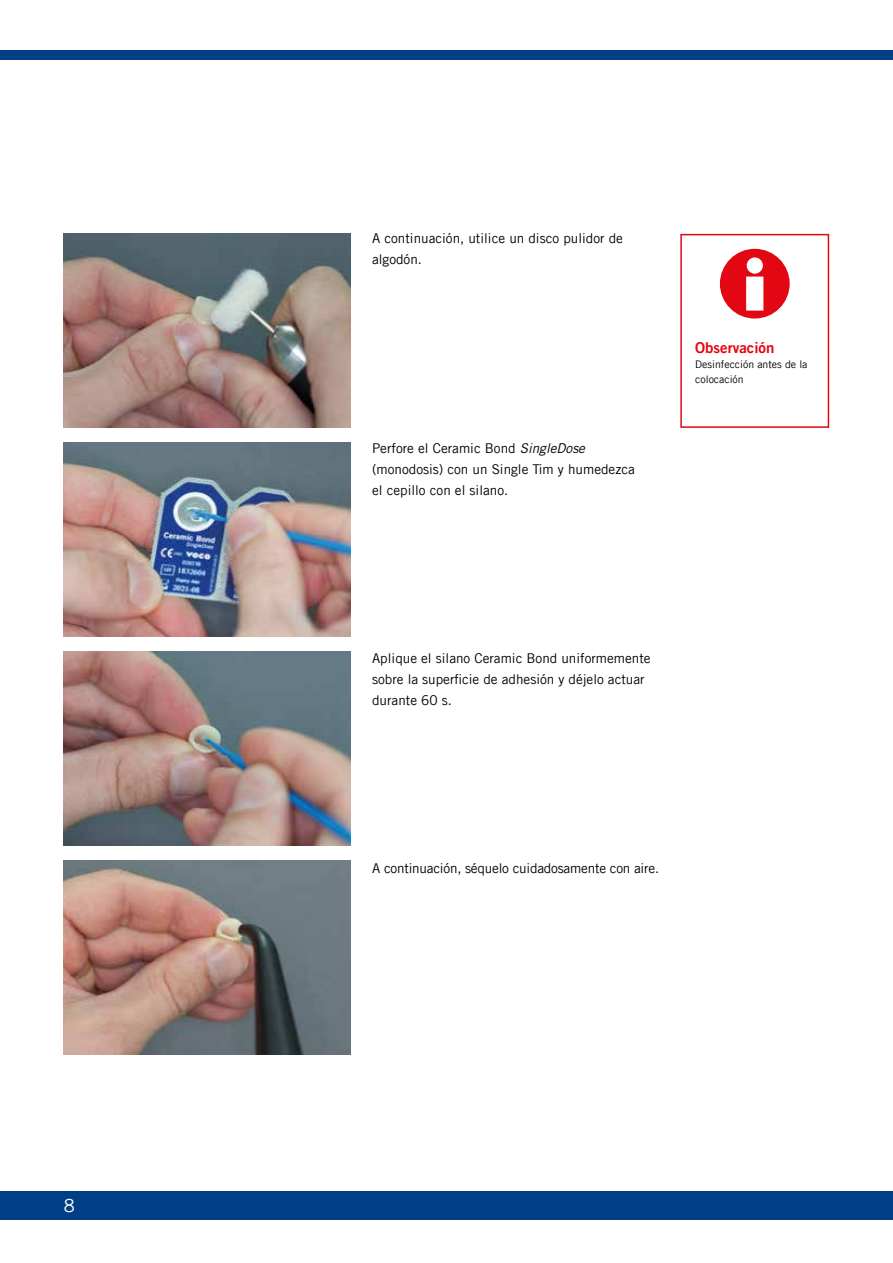
<style>
.page{position:relative;width:893px;height:1263px;background:#fff}
.page>*{position:absolute;margin:0;border:0;box-sizing:border-box;transform-origin:0 0}
.t1{font:18px "Trade Gothic LT Com";color:#fff}
.t2{font:15px "Trade Gothic LT Com Bd 2";color:#e30613}
.t3{font:13.5px/21px "Trade Gothic LT Com";color:#000}
.t4{font:10.5px/15px "Trade Gothic LT Com";color:#000}
.s1{font-style:italic}
</style>
<div class="page">
<div style="left:0;top:51px;width:893px;height:9px;background:#003f85"></div>
<div style="left:0;top:1191px;width:893px;height:28px;background:#003f85"></div>
<img style="left:64px;top:234px;width:287px;height:194px">
<img style="left:64px;top:443px;width:287px;height:194px">
<img style="left:64px;top:651px;width:287px;height:194px">
<img style="left:64px;top:860px;width:287px;height:194px">
<div style="left:680px;top:234px;width:149px;height:194px;background:#fff;border:2px solid #e30613"></div>
<div style="left:720px;top:249px;width:70px;height:70px;background:#e30613;border-radius:50%"></div>
<div style="left:746px;top:277px;width:17px;height:34px;background:#fff"></div>
<div style="left:747px;top:257px;width:16px;height:17px;background:#fff;border-radius:50%"></div>
<h1 class="t1" style="left:64px;top:1195px;width:12px">8</h1>
<p class="t3" style="left:372px;top:228px;width:252px">A continuación, utilice un disco pulidor de algodón.</p>
<p class="t3" style="left:372px;top:438px;width:264px">Perfore el Ceramic Bond <span class="s1">SingleDose </span>(monodosis) con un Single Tim y humedezca el cepillo con el silano.</p>
<p class="t2" style="left:695px;top:338px;width:81px">Observación</p>
<p class="t4" style="left:695px;top:357px;width:114px">Desinfección antes de la colocación</p>
<p class="t3" style="left:372px;top:648px;width:280px">Aplique el silano Ceramic Bond uniformemente sobre la superficie de adhesión y déjelo actuar durante 60 s.</p>
<p class="t3" style="left:372px;top:858px;width:289px">A continuación, séquelo cuidadosamente con aire.</p>
</div>
